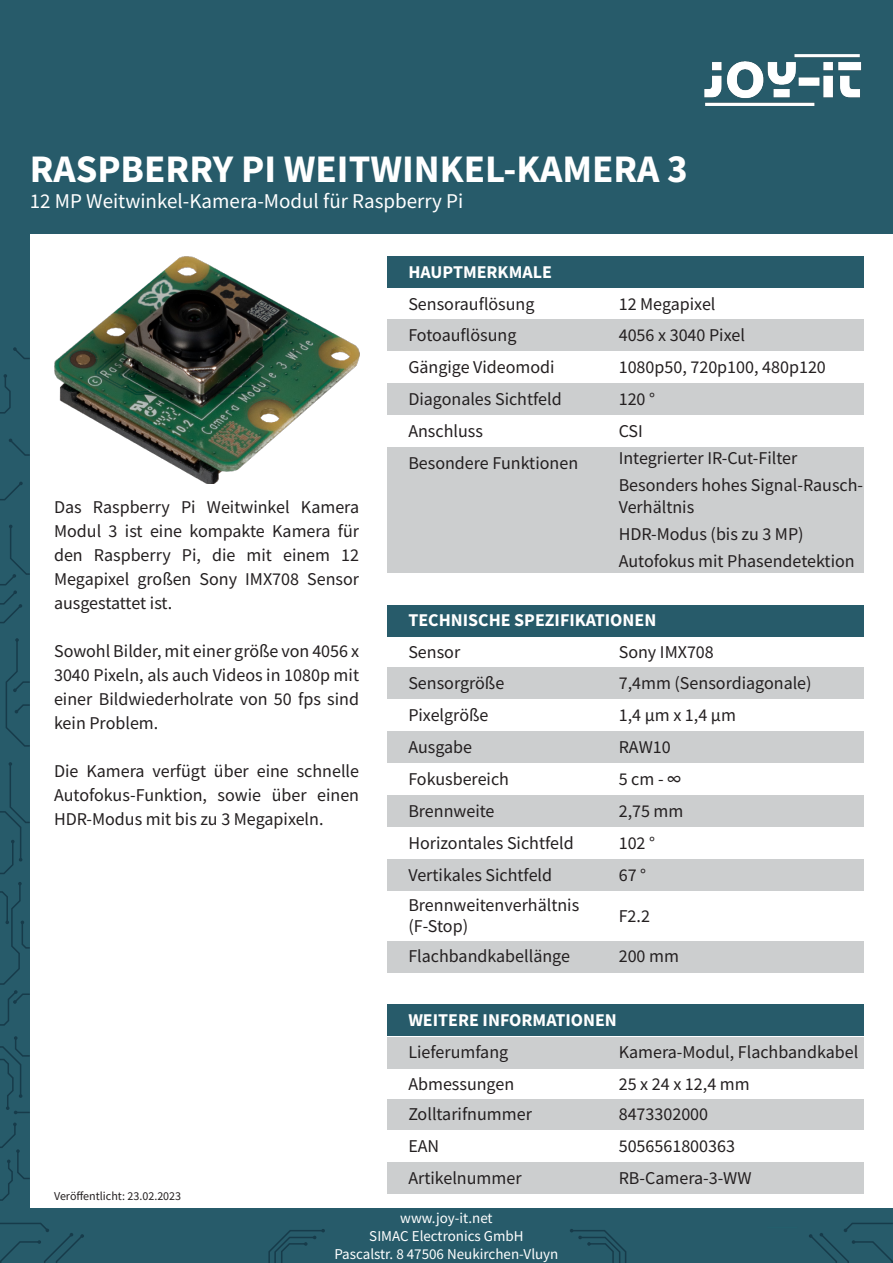
<style>
.page{position:relative;width:893px;height:1263px;background:#fff}
.page>*{position:absolute;margin:0;border:0;box-sizing:border-box;transform-origin:0 0}
.t1{font:700 39px "Source Sans Pro";color:#fff}
.t2{font:21px "Source Sans Pro";color:#fff}
.t3{font:18px/24px "Source Sans Pro";color:#231f20;text-align:justify}
.t4{font:700 18px "Source Sans Pro";color:#fff}
.t5{font:15px "Source Sans Pro";color:#fff}
.t6{font:12px "Source Sans Pro";color:#231f20}
</style>
<div class="page">
<div style="left:387px;top:1037px;width:476px;height:31px;background:#cccecf"></div>
<div style="left:387px;top:1099px;width:476px;height:31px;background:#cccecf"></div>
<div style="left:387px;top:319px;width:476px;height:32px;background:#cccecf"></div>
<div style="left:387px;top:383px;width:476px;height:32px;background:#cccecf"></div>
<div style="left:387px;top:1162px;width:476px;height:31px;background:#cccecf"></div>
<div style="left:387px;top:667px;width:476px;height:32px;background:#cccecf"></div>
<div style="left:387px;top:447px;width:476px;height:126px;background:#cccecf"></div>
<div style="left:387px;top:795px;width:476px;height:32px;background:#cccecf"></div>
<div style="left:387px;top:731px;width:476px;height:32px;background:#cccecf"></div>
<div style="left:387px;top:940px;width:476px;height:32px;background:#cccecf"></div>
<div style="left:387px;top:859px;width:476px;height:32px;background:#cccecf"></div>
<div style="left:0;top:0;width:893px;height:234px;background:#275b6a"></div>
<img style="left:704px;top:54px;width:158px;height:52px">
<div style="left:0;top:208px;width:30px;height:1055px;background:#275b6a"></div>
<div style="left:387px;top:256px;width:476px;height:32px;background:#275b6a"></div>
<div style="left:387px;top:605px;width:476px;height:31px;background:#275b6a"></div>
<div style="left:387px;top:1004px;width:476px;height:32px;background:#275b6a"></div>
<svg style="left:0;top:1122px;width:30px;height:79px"></svg>
<svg style="left:0;top:1036px;width:30px;height:78px"></svg>
<svg style="left:0;top:882px;width:30px;height:144px"></svg>
<svg style="left:0;top:762px;width:30px;height:112px"></svg>
<svg style="left:5px;top:638px;width:25px;height:109px"></svg>
<svg style="left:0;top:525px;width:30px;height:99px"></svg>
<svg style="left:0;top:482px;width:23px;height:19px"></svg>
<svg style="left:9px;top:438px;width:21px;height:18px"></svg>
<svg style="left:0;top:374px;width:11px;height:40px"></svg>
<svg style="left:13px;top:347px;width:17px;height:12px"></svg>
<div style="left:0;top:1209px;width:893px;height:54px;background:#275b6a"></div>
<svg style="left:268px;top:1229px;width:57px;height:34px"></svg>
<svg style="left:570px;top:1229px;width:57px;height:34px"></svg>
<svg style="left:0;top:1223px;width:84px;height:40px"></svg>
<svg style="left:809px;top:1223px;width:84px;height:40px"></svg>
<img style="left:54px;top:256px;width:305px;height:228px">
<p class="t1" style="left:30px;top:143px;width:660px">RASPBERRY PI WEITWINKEL-KAMERA 3</p>
<p class="t2" style="left:30px;top:187px;width:435px">12 MP Weitwinkel-Kamera-Modul für Raspberry Pi</p>
<p class="t3" style="left:54px;top:495px;width:307px">Das Raspberry Pi Weitwinkel Kamera Modul 3 ist eine kompakte Kamera für den Raspberry Pi, die mit einem 12<br>Megapixel großen Sony IMX708 Sensor ausgestattet ist.</p>
<p class="t3" style="left:54px;top:639px;width:307px">Sowohl Bilder, mit einer größe von 4056 x 3040 Pixeln, als auch Videos in 1080p mit einer Bildwiederholrate von 50 fps sind kein Problem.</p>
<p class="t3" style="left:54px;top:759px;width:307px">Die Kamera verfügt über eine schnelle Autofokus-Funktion, sowie über einen HDR-Modus mit bis zu 3 Megapixeln.</p>
<p class="t6" style="left:54px;top:1188px;width:129px">Veröffentlicht: 23.02.2023</p>
<p class="t4" style="left:408px;top:260px;width:145px">HAUPTMERKMALE</p>
<p class="t3" style="left:408px;top:291px;width:128px">Sensorauflösung</p>
<p class="t3" style="left:619px;top:291px;width:98px">12 Megapixel</p>
<p class="t3" style="left:408px;top:323px;width:110px">Fotoauflösung</p>
<p class="t3" style="left:619px;top:323px;width:128px">4056 x 3040 Pixel</p>
<p class="t3" style="left:408px;top:355px;width:148px">Gängige Videomodi</p>
<p class="t3" style="left:619px;top:355px;width:209px">1080p50, 720p100, 480p120</p>
<p class="t3" style="left:408px;top:387px;width:155px">Diagonales Sichtfeld</p>
<p class="t3" style="left:619px;top:387px;width:38px">120 °</p>
<p class="t3" style="left:408px;top:419px;width:76px">Anschluss</p>
<p class="t3" style="left:408px;top:450px;width:171px">Besondere Funktionen</p>
<p class="t3" style="left:619px;top:419px;width:26px">CSI</p>
<p class="t3" style="left:619px;top:446px;width:180px">Integrierter IR-Cut-Filter</p>
<p class="t3" style="left:619px;top:474px;width:246px;line-height:21.6px">Besonders hohes Signal-Rausch-<br>Verhältnis</p>
<p class="t3" style="left:619px;top:522px;width:186px">HDR-Modus (bis zu 3 MP)</p>
<p class="t3" style="left:619px;top:549px;width:238px">Autofokus mit Phasendetektion</p>
<p class="t4" style="left:408px;top:608px;width:249px">TECHNISCHE SPEZIFIKATIONEN</p>
<p class="t3" style="left:408px;top:640px;width:53px">Sensor</p>
<p class="t3" style="left:619px;top:640px;width:97px">Sony IMX708</p>
<p class="t3" style="left:408px;top:671px;width:97px">Sensorgröße</p>
<p class="t3" style="left:619px;top:671px;width:194px">7,4mm (Sensordiagonale)</p>
<p class="t3" style="left:408px;top:703px;width:82px">Pixelgröße</p>
<p class="t3" style="left:619px;top:703px;width:119px">1,4 μm x 1,4 μm</p>
<p class="t3" style="left:408px;top:735px;width:65px">Ausgabe</p>
<p class="t3" style="left:619px;top:735px;width:54px">RAW10</p>
<p class="t3" style="left:408px;top:767px;width:102px">Fokusbereich</p>
<p class="t3" style="left:619px;top:767px;width:64px">5 cm - ∞</p>
<p class="t3" style="left:408px;top:799px;width:88px">Brennweite</p>
<p class="t3" style="left:619px;top:799px;width:66px">2,75 mm</p>
<p class="t3" style="left:408px;top:831px;width:167px">Horizontales Sichtfeld</p>
<p class="t3" style="left:619px;top:831px;width:38px">102 °</p>
<p class="t3" style="left:408px;top:862px;width:145px">Vertikales Sichtfeld</p>
<p class="t3" style="left:619px;top:862px;width:29px">67 °</p>
<p class="t3" style="left:408px;top:894px;width:172px;line-height:21.6px">Brennweitenverhältnis (F-Stop)</p>
<p class="t3" style="left:619px;top:903px;width:33px">F2.2</p>
<p class="t3" style="left:408px;top:944px;width:163px">Flachbandkabellänge</p>
<p class="t3" style="left:619px;top:944px;width:62px">200 mm</p>
<p class="t4" style="left:408px;top:1008px;width:210px">WEITERE INFORMATIONEN</p>
<p class="t3" style="left:408px;top:1040px;width:101px">Lieferumfang</p>
<p class="t3" style="left:619px;top:1040px;width:241px">Kamera-Modul, Flachbandkabel</p>
<p class="t3" style="left:408px;top:1071px;width:107px">Abmessungen</p>
<p class="t3" style="left:408px;top:1102px;width:125px">Zolltarifnummer</p>
<p class="t3" style="left:619px;top:1071px;width:133px">25 x 24 x 12,4 mm</p>
<p class="t3" style="left:619px;top:1102px;width:91px">8473302000</p>
<p class="t3" style="left:408px;top:1133px;width:32px">EAN</p>
<p class="t3" style="left:619px;top:1133px;width:118px">5056561800363</p>
<p class="t3" style="left:408px;top:1165px;width:115px">Artikelnummer</p>
<p class="t3" style="left:619px;top:1165px;width:134px">RB-Camera-3-WW</p>
<p class="t5" style="left:400px;top:1208px;width:94px">www.joy-it.net</p>
<p class="t5" style="left:369px;top:1226px;width:156px">SIMAC Electronics GmbH</p>
<p class="t5" style="left:334px;top:1244px;width:226px">Pascalstr. 8 47506 Neukirchen-Vluyn</p>
</div>
